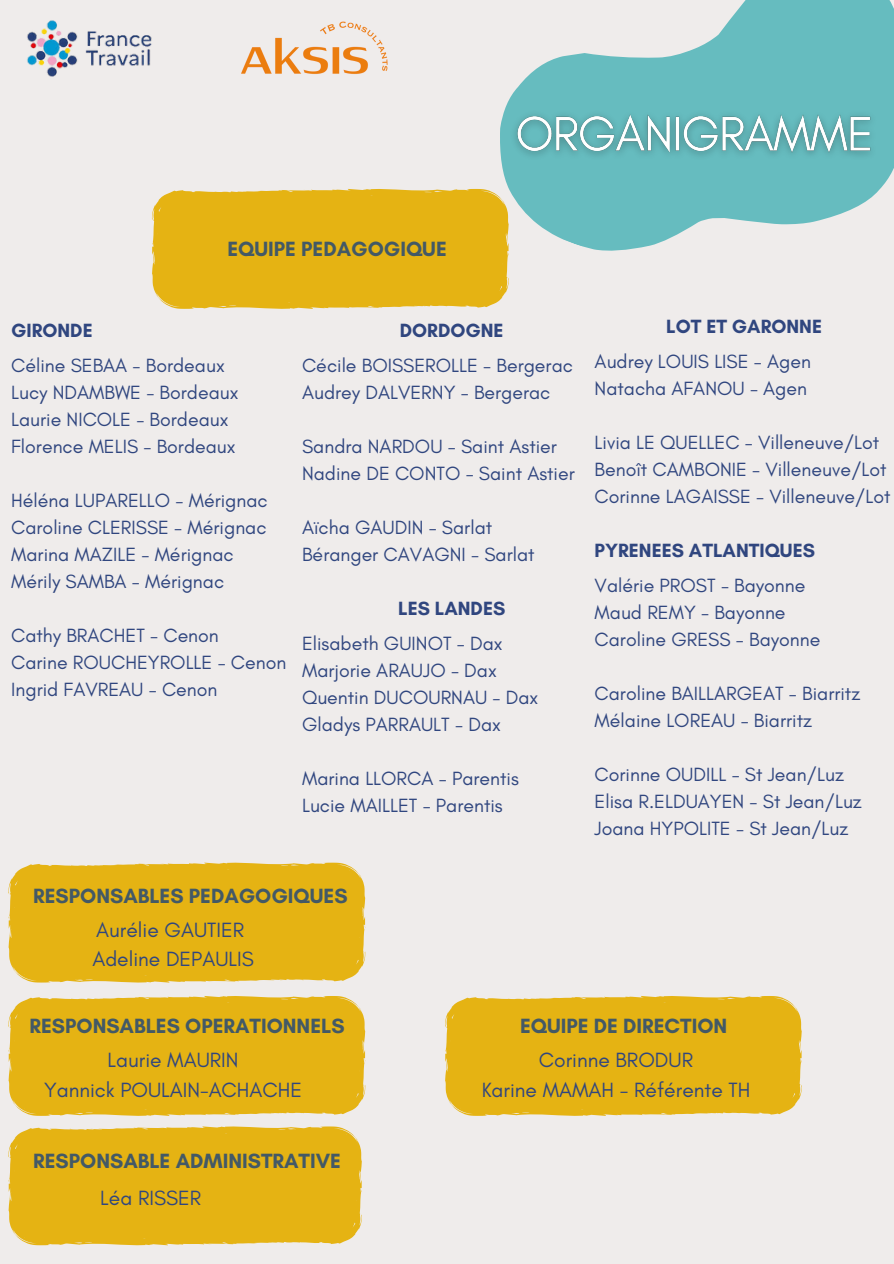
<style>
.page{position:relative;width:894px;height:1264px;background:#fff}
.page>*{position:absolute;margin:0;border:0;box-sizing:border-box;transform-origin:0 0}
.t1{font:700 21px "Glacial Indifference";color:#435966}
.t2{font:21px "Glacial Indifference";color:#30467f}
.t3{font:19.5px "Glacial Indifference";color:#30467f}
.t4{font:700 19.5px "Glacial Indifference";color:#30467f}
</style>
<div class="page">
<div style="left:0;top:0;width:893px;height:1263px;background:#efeceb"></div>
<svg style="left:500px;top:0;width:393px;height:286px;fill:#66bcbf"></svg>
<img style="left:27px;top:20px;width:125px;height:57px">
<img style="left:242px;top:21px;width:146px;height:53px">
<div style="left:152px;top:188px;width:356px;height:121px;background:#e5b313"></div>
<div style="left:8px;top:862px;width:357px;height:121px;background:#e5b313"></div>
<div style="left:8px;top:996px;width:357px;height:120px;background:#e5b313"></div>
<img style="left:505px;top:103px;width:377px;height:64px">
<div style="left:8px;top:1126px;width:354px;height:119px;background:#e5b313"></div>
<div style="left:445px;top:996px;width:356px;height:120px;background:#e5b313"></div>
<p class="t1" style="left:227px;top:236px;width:221px">EQUIPE PEDAGOGIQUE</p>
<h2 class="t4" style="left:11px;top:318px;width:83px">GIRONDE</h2>
<p class="t3" style="left:11px;top:353px;width:215px">Céline SEBAA - Bordeaux</p>
<p class="t3" style="left:11px;top:380px;width:229px">Lucy NDAMBWE - Bordeaux</p>
<p class="t3" style="left:11px;top:407px;width:219px">Laurie NICOLE - Bordeaux</p>
<p class="t3" style="left:11px;top:434px;width:226px">Florence MELIS - Bordeaux</p>
<p class="t3" style="left:11px;top:488px;width:258px">Héléna LUPARELLO - Mérignac</p>
<h2 class="t3" style="left:11px;top:515px;width:257px">Caroline CLERISSE - Mérignac</h2>
<p class="t3" style="left:11px;top:542px;width:224px">Marina MAZILE - Mérignac</p>
<p class="t3" style="left:11px;top:569px;width:214px">Mérily SAMBA - Mérignac</p>
<p class="t3" style="left:11px;top:623px;width:209px">Cathy BRACHET - Cenon</p>
<p class="t3" style="left:11px;top:650px;width:276px">Carine ROUCHEYROLLE - Cenon</p>
<p class="t3" style="left:11px;top:677px;width:208px">Ingrid FAVREAU - Cenon</p>
<p class="t4" style="left:400px;top:318px;width:105px">DORDOGNE</p>
<p class="t3" style="left:302px;top:353px;width:272px">Cécile BOISSEROLLE - Bergerac</p>
<p class="t3" style="left:302px;top:380px;width:250px">Audrey DALVERNY - Bergerac</p>
<p class="t3" style="left:302px;top:434px;width:256px">Sandra NARDOU - Saint Astier</p>
<p class="t3" style="left:302px;top:461px;width:274px">Nadine DE CONTO - Saint Astier</p>
<p class="t3" style="left:302px;top:515px;width:191px">Aïcha GAUDIN - Sarlat</p>
<p class="t3" style="left:302px;top:542px;width:234px">Béranger CAVAGNI - Sarlat</p>
<h2 class="t4" style="left:398px;top:596px;width:109px">LES LANDES</h2>
<p class="t3" style="left:302px;top:631px;width:202px">Elisabeth GUINOT - Dax</p>
<p class="t3" style="left:302px;top:658px;width:196px">Marjorie ARAUJO - Dax</p>
<p class="t3" style="left:302px;top:685px;width:238px">Quentin DUCOURNAU - Dax</p>
<p class="t3" style="left:302px;top:712px;width:200px">Gladys PARRAULT - Dax</p>
<p class="t3" style="left:302px;top:766px;width:218px">Marina LLORCA - Parentis</p>
<p class="t3" style="left:302px;top:793px;width:202px">Lucie MAILLET - Parentis</p>
<p class="t1" style="left:33px;top:882px;width:316px">RESPONSABLES PEDAGOGIQUES</p>
<p class="t2" style="left:96px;top:916px;width:149px">Aurélie GAUTIER</p>
<p class="t2" style="left:92px;top:946px;width:163px">Adeline DEPAULIS</p>
<h2 class="t4" style="left:666px;top:314px;width:157px">LOT ET GARONNE</h2>
<p class="t3" style="left:594px;top:349px;width:218px">Audrey LOUIS LISE - Agen</p>
<p class="t3" style="left:594px;top:376px;width:214px">Natacha AFANOU - Agen</p>
<p class="t3" style="left:594px;top:430px;width:286px">Livia LE QUELLEC - Villeneuve/Lot</p>
<p class="t3" style="left:594px;top:457px;width:293px">Benoît CAMBONIE - Villeneuve/Lot</p>
<p class="t3" style="left:594px;top:484px;width:297px">Corinne LAGAISSE - Villeneuve/Lot</p>
<p class="t4" style="left:594px;top:538px;width:222px">PYRENEES ATLANTIQUES</p>
<p class="t3" style="left:594px;top:573px;width:212px">Valérie PROST - Bayonne</p>
<h2 class="t3" style="left:594px;top:600px;width:192px">Maud REMY - Bayonne</h2>
<p class="t3" style="left:594px;top:627px;width:227px">Caroline GRESS - Bayonne</p>
<p class="t3" style="left:594px;top:681px;width:267px">Caroline BAILLARGEAT - Biarritz</p>
<p class="t3" style="left:594px;top:708px;width:219px">Mélaine LOREAU - Biarritz</p>
<p class="t3" style="left:594px;top:762px;width:251px">Corinne OUDILL - St Jean/Luz</p>
<p class="t3" style="left:594px;top:789px;width:269px">Elisa R.ELDUAYEN - St Jean/Luz</p>
<p class="t3" style="left:594px;top:816px;width:255px">Joana HYPOLITE - St Jean/Luz</p>
<h2 class="t1" style="left:30px;top:1013px;width:316px">RESPONSABLES OPERATIONNELS</h2>
<p class="t1" style="left:520px;top:1013px;width:209px">EQUIPE DE DIRECTION</p>
<p class="t2" style="left:538px;top:1047px;width:156px">Corinne BRODUR</p>
<p class="t2" style="left:481px;top:1076px;width:270px">Karine MAMAH - Référente TH</p>
<p class="t2" style="left:107px;top:1047px;width:132px">Laurie MAURIN</p>
<p class="t2" style="left:44px;top:1076px;width:259px">Yannick POULAIN-ACHACHE</p>
<h2 class="t1" style="left:33px;top:1148px;width:309px">RESPONSABLE ADMINISTRATIVE</h2>
<p class="t2" style="left:100px;top:1184px;width:102px">Léa RISSER</p>
</div>
